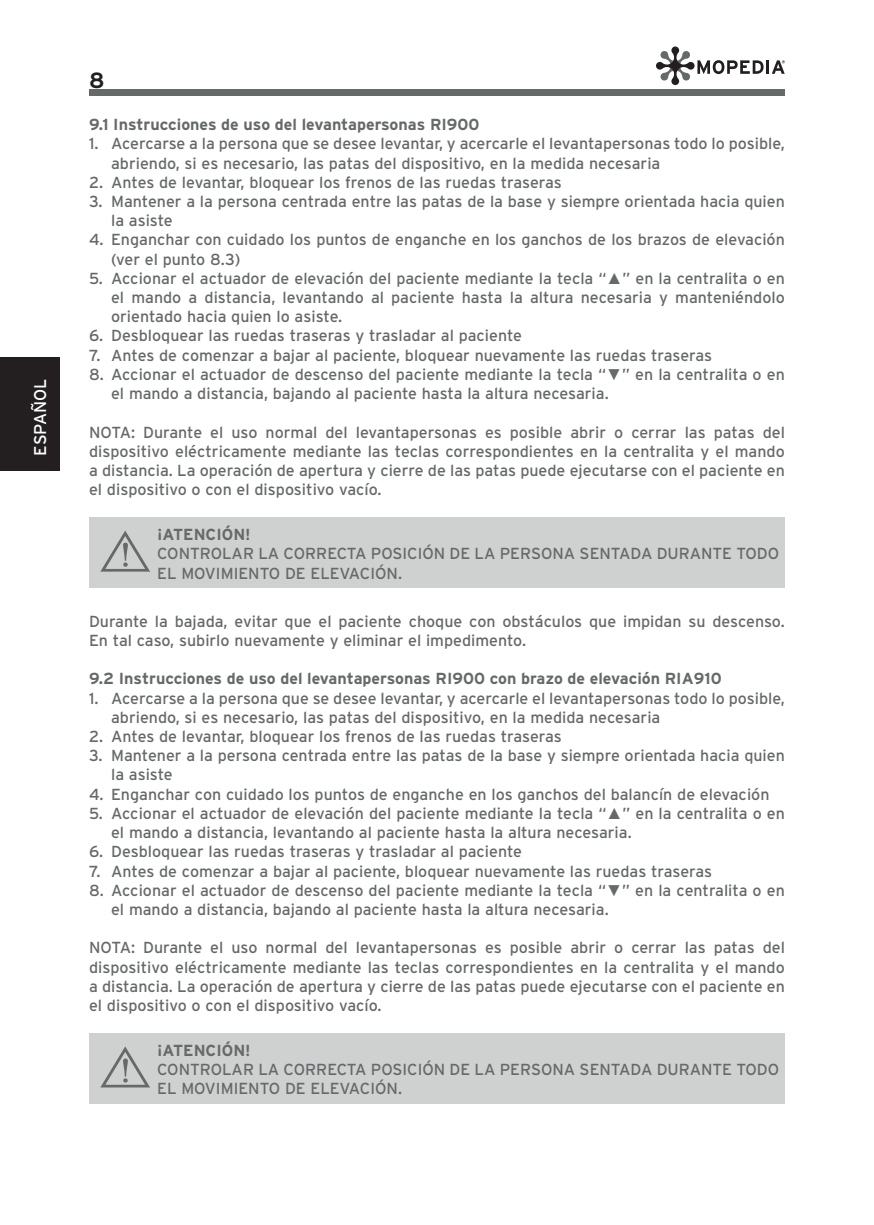
<style>
.page{position:relative;width:874px;height:1225px;background:#fff}
.page>*{position:absolute;margin:0;border:0;box-sizing:border-box;transform-origin:0 0}
.t1{font:700 22px "Interstate";color:#231f20}
.t2{font:17px "Interstate";color:#fff}
.t3{font:16px/19.2px "Interstate";color:#65696a}
.t4{font:700 16px "Interstate";color:#65696a}
.s1{font-family:"Arial"}
</style>
<div class="page">
<div style="left:89px;top:89px;width:695px;height:7px;background:#65696a"></div>
<svg style="left:656px;top:46px;width:128px;height:39px"></svg>
<div style="left:0;top:357px;width:60px;height:114px;background:#231f20"></div>
<div style="left:89px;top:517px;width:695px;height:71px;background:#cfd1d0"></div>
<svg style="left:101px;top:530px;width:49px;height:41px"></svg>
<div style="left:89px;top:1033px;width:695px;height:71px;background:#cfd1d0"></div>
<svg style="left:100px;top:1046px;width:50px;height:41px"></svg>
<p class="t2" style="left:30px;top:455px;width:79px;rotate:-90deg">ESPAÑOL</p>
<h1 class="t1" style="left:89px;top:66px;width:17px">8</h1>
<p class="t4" style="left:89px;top:115px;width:392px">9.1 Instrucciones de uso del levantapersonas RI900</p>
<p class="t3" style="left:111px;top:134px;width:675px;text-indent:-22px">1. Acercarse a la persona que se desee levantar, y acercarle el levantapersonas todo lo posible, abriendo, si es necesario, las patas del dispositivo, en la medida necesaria</p>
<p class="t3" style="left:89px;top:172px;width:474px">2. Antes de levantar, bloquear los frenos de las ruedas traseras</p>
<p class="t3" style="left:111px;top:192px;width:675px;text-indent:-22px">3. Mantener a la persona centrada entre las patas de la base y siempre orientada hacia quien la asiste</p>
<p class="t3" style="left:111px;top:230px;width:675px;text-indent:-22px">4. Enganchar con cuidado los puntos de enganche en los ganchos de los brazos de elevación (ver el punto 8.3)</p>
<p class="t3" style="left:111px;top:268px;width:675px;text-align:justify;text-indent:-22px">5. Accionar el actuador de elevación del paciente mediante la tecla “<span class="s1">▲</span>” en la centralita o en el mando a distancia, levantando al paciente hasta la altura necesaria y manteniéndolo orientado hacia quien lo asiste.</p>
<p class="t3" style="left:89px;top:326px;width:434px">6. Desbloquear las ruedas traseras y trasladar al paciente</p>
<p class="t3" style="left:89px;top:345px;width:624px">7. Antes de comenzar a bajar al paciente, bloquear nuevamente las ruedas traseras</p>
<p class="t3" style="left:111px;top:364px;width:675px;text-indent:-22px">8. Accionar el actuador de descenso del paciente mediante la tecla “<span class="s1">▼</span>” en la centralita o en el mando a distancia, bajando al paciente hasta la altura necesaria.</p>
<p class="t3" style="left:89px;top:422px;width:697px;text-align:justify">NOTA: Durante el uso normal del levantapersonas es posible abrir o cerrar las patas del dispositivo eléctricamente mediante las teclas correspondientes en la centralita y el mando a distancia. La operación de apertura y cierre de las patas puede ejecutarse con el paciente en el dispositivo o con el dispositivo vacío.</p>
<p class="t4" style="left:157px;top:525px;width:95px">¡ATENCIÓN!</p>
<p class="t3" style="left:157px;top:544px;width:623px">CONTROLAR LA CORRECTA POSICIÓN DE LA PERSONA SENTADA DURANTE TODO<br>EL MOVIMIENTO DE ELEVACIÓN.</p>
<p class="t3" style="left:89px;top:611px;width:696px">Durante la bajada, evitar que el paciente choque con obstáculos que impidan su descenso.<br>En tal caso, subirlo nuevamente y eliminar el impedimento.</p>
<p class="t4" style="left:89px;top:669px;width:633px">9.2 Instrucciones de uso del levantapersonas RI900 con brazo de elevación RIA910</p>
<p class="t3" style="left:111px;top:688px;width:675px;text-indent:-22px">1. Acercarse a la persona que se desee levantar, y acercarle el levantapersonas todo lo posible, abriendo, si es necesario, las patas del dispositivo, en la medida necesaria</p>
<p class="t3" style="left:89px;top:726px;width:474px">2. Antes de levantar, bloquear los frenos de las ruedas traseras</p>
<p class="t3" style="left:111px;top:746px;width:675px;text-indent:-22px">3. Mantener a la persona centrada entre las patas de la base y siempre orientada hacia quien la asiste</p>
<p class="t3" style="left:89px;top:784px;width:681px">4. Enganchar con cuidado los puntos de enganche en los ganchos del balancín de elevación</p>
<p class="t3" style="left:111px;top:803px;width:675px;text-indent:-22px">5. Accionar el actuador de elevación del paciente mediante la tecla “<span class="s1">▲</span>” en la centralita o en el mando a distancia, levantando al paciente hasta la altura necesaria.</p>
<p class="t3" style="left:89px;top:842px;width:434px">6. Desbloquear las ruedas traseras y trasladar al paciente</p>
<p class="t3" style="left:89px;top:861px;width:624px">7. Antes de comenzar a bajar al paciente, bloquear nuevamente las ruedas traseras</p>
<p class="t3" style="left:111px;top:880px;width:675px;text-indent:-22px">8. Accionar el actuador de descenso del paciente mediante la tecla “<span class="s1">▼</span>” en la centralita o en el mando a distancia, bajando al paciente hasta la altura necesaria.</p>
<p class="t3" style="left:89px;top:938px;width:697px;text-align:justify">NOTA: Durante el uso normal del levantapersonas es posible abrir o cerrar las patas del dispositivo eléctricamente mediante las teclas correspondientes en la centralita y el mando a distancia. La operación de apertura y cierre de las patas puede ejecutarse con el paciente en el dispositivo o con el dispositivo vacío.</p>
<p class="t4" style="left:157px;top:1040px;width:95px">¡ATENCIÓN!</p>
<p class="t3" style="left:157px;top:1059px;width:623px">CONTROLAR LA CORRECTA POSICIÓN DE LA PERSONA SENTADA DURANTE TODO<br>EL MOVIMIENTO DE ELEVACIÓN.</p>
</div>
